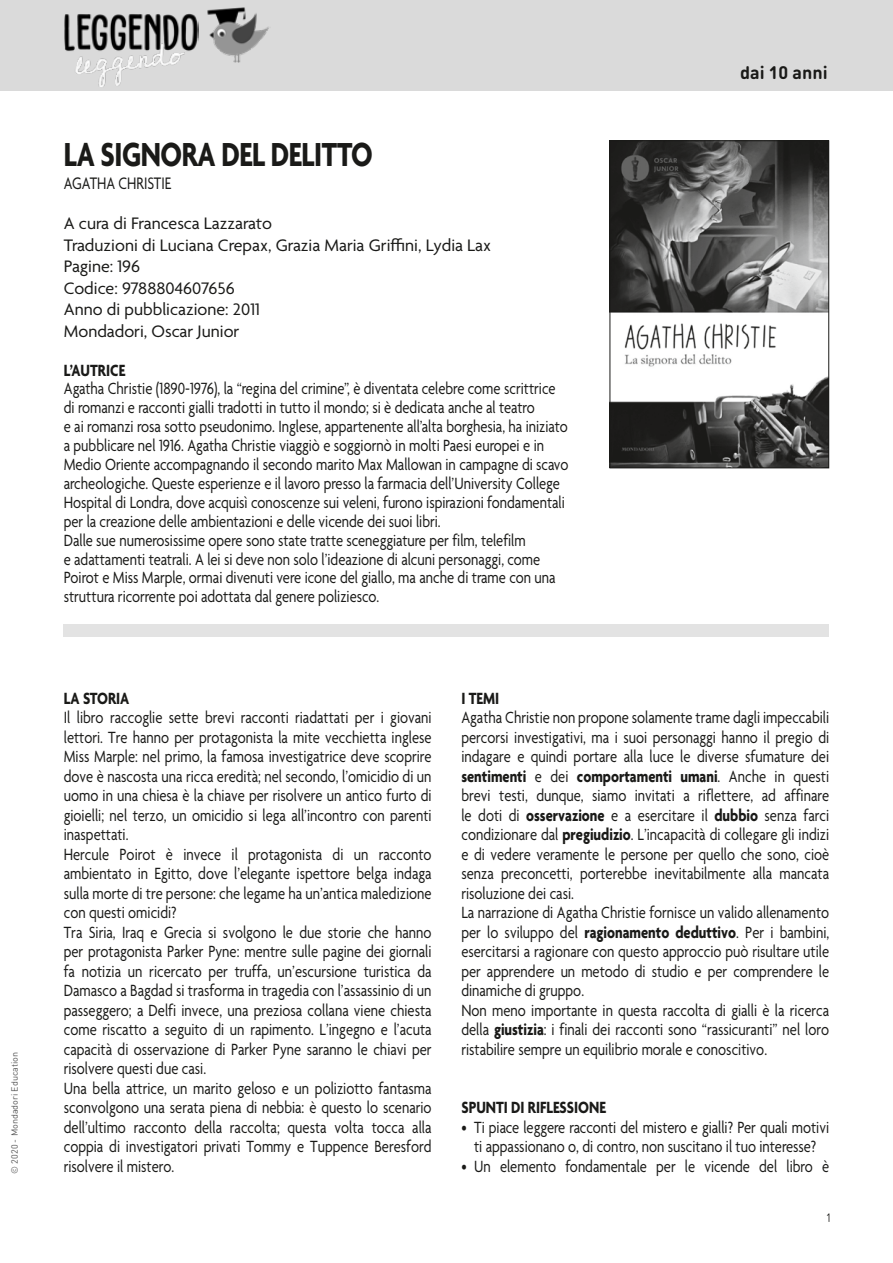
<style>
.page{position:relative;width:893px;height:1263px;background:#fff}
.page>*{position:absolute;margin:0;border:0;box-sizing:border-box;transform-origin:0 0}
.t1{font:700 36px "Agenda";letter-spacing:-.015em;color:#1a1a18;scale:.8 1}
.t2{font:18px/21.6px "Agenda";color:#1a1a18}
.t3{font:18px "Agenda";color:#1a1a18;scale:.8 1}
.t4{font:700 18px "DIN Round Pro";color:#1a1a18}
.t5{font:17.55px/19.5px "Agenda";color:#1a1a18;scale:.83 1}
.t6{font:700 17.55px "Agenda";color:#1a1a18;scale:.83 1}
.t7{font:12px "DIN Round Pro";color:#1a1a18;scale:.85 1}
.t8{font:9px "DIN Round Pro";color:#565656}
.s1{font-weight:700}
</style>
<div class="page">
<div style="left:0;top:0;width:893px;height:91px;background:#dadada"></div>
<img style="left:207px;top:7px;width:62px;height:56px">
<img style="left:64px;top:13px;width:134px;height:74px">
<div style="left:64px;top:624px;width:765px;height:12px;background:#e3e3e3"></div>
<img style="left:611px;top:142px;width:216px;height:324px">
<div style="left:609px;top:140px;width:220px;height:328px;border:1px solid #1a1a18"></div>
<p class="t8" style="left:8px;top:1174px;width:123px;rotate:-90deg">© 2020 - Mondadori Education</p>
<h1 class="t1" style="left:64px;top:135px;width:388px">LA SIGNORA DEL DELITTO</h1>
<p class="t3" style="left:64px;top:173px;width:136px">AGATHA CHRISTIE</p>
<p class="t2" style="left:64px;top:214px;width:429px">A cura di Francesca Lazzarato<br>Traduzioni di Luciana Crepax, Grazia Maria Griffini, Lydia Lax<br>Pagine: 196<br>Codice: 9788804607656<br>Anno di pubblicazione: 2011<br>Mondadori, Oscar Junior</p>
<p class="t6" style="left:64px;top:360px;width:76px">L’AUTRICE</p>
<p class="t5" style="left:64px;top:380px;width:609px;line-height:18.9px">Agatha Christie (1890-1976), la “regina del crimine”, è diventata celebre come scrittrice di romanzi e racconti gialli tradotti in tutto il mondo; si è dedicata anche al teatro<br>e ai romanzi rosa sotto pseudonimo. Inglese, appartenente all’alta borghesia, ha iniziato a pubblicare nel 1916. Agatha Christie viaggiò e soggiornò in molti Paesi europei e in Medio Oriente accompagnando il secondo marito Max Mallowan in campagne di scavo archeologiche. Queste esperienze e il lavoro presso la farmacia dell’University College Hospital di Londra, dove acquisì conoscenze sui veleni, furono ispirazioni fondamentali per la creazione delle ambientazioni e delle vicende dei suoi libri.<br>Dalle sue numerosissime opere sono state tratte sceneggiature per film, telefilm<br>e adattamenti teatrali. A lei si deve non solo l’ideazione di alcuni personaggi, come Poirot e Miss Marple, ormai divenuti vere icone del giallo, ma anche di trame con una struttura ricorrente poi adottata dal genere poliziesco.</p>
<p class="t4" style="left:740px;top:60px;width:89px">dai 10 anni</p>
<p class="t6" style="left:64px;top:688px;width:81px">LA STORIA</p>
<p class="t5" style="left:64px;top:709px;width:445px">Il libro raccoglie sette brevi racconti riadattati per i giovani lettori. Tre hanno per protagonista la mite vecchietta inglese Miss Marple: nel primo, la famosa investigatrice deve scoprire dove è nascosta una ricca eredità; nel secondo, l’omicidio di un uomo in una chiesa è la chiave per risolvere un antico furto di gioielli; nel terzo, un omicidio si lega all’incontro con parenti inaspettati.<br>Hercule Poirot è invece il protagonista di un racconto ambientato in Egitto, dove l’elegante ispettore belga indaga sulla morte di tre persone: che legame ha un’antica maledizione con questi omicidi?<br>Tra Siria, Iraq e Grecia si svolgono le due storie che hanno per protagonista Parker Pyne: mentre sulle pagine dei giornali fa notizia un ricercato per truffa, un’escursione turistica da Damasco a Bagdad si trasforma in tragedia con l’assassinio di un passeggero; a Delfi invece, una preziosa collana viene chiesta come riscatto a seguito di un rapimento. L’ingegno e l’acuta capacità di osservazione di Parker Pyne saranno le chiavi per risolvere questi due casi.<br>Una bella attrice, un marito geloso e un poliziotto fantasma sconvolgono una serata piena di nebbia: è questo lo scenario dell’ultimo racconto della raccolta; questa volta tocca alla coppia di investigatori privati Tommy e Tuppence Beresford risolvere il mistero.</p>
<p class="t6" style="left:461px;top:688px;width:47px">I TEMI</p>
<p class="t5" style="left:461px;top:709px;width:445px">Agatha Christie non propone solamente trame dagli impeccabili percorsi investigativi, ma i suoi personaggi hanno il pregio di indagare e quindi portare alla luce le diverse sfumature dei <span class="s1">sentimenti</span> e dei <span class="s1">comportamenti umani</span>. Anche in questi brevi testi, dunque, siamo invitati a riflettere, ad affinare le doti di <span class="s1">osservazione</span> e a esercitare il <span class="s1">dubbio</span> senza farci condizionare dal <span class="s1">pregiudizio</span>. L’incapacità di collegare gli indizi e di vedere veramente le persone per quello che sono, cioè senza preconcetti, porterebbe inevitabilmente alla mancata risoluzione dei casi.<br>La narrazione di Agatha Christie fornisce un valido allenamento per lo sviluppo del <span class="s1">ragionamento deduttivo</span>. Per i bambini, esercitarsi a ragionare con questo approccio può risultare utile per apprendere un metodo di studio e per comprendere le dinamiche di gruppo.<br>Non meno importante in questa raccolta di gialli è la ricerca della <span class="s1">giustizia</span>: i finali dei racconti sono “rassicuranti” nel loro ristabilire sempre un equilibrio morale e conoscitivo.</p>
<p class="t6" style="left:461px;top:1098px;width:176px">SPUNTI DI RIFLESSIONE</p>
<p class="t5" style="left:461px;top:1118px;width:445px;text-align:center">• Ti piace leggere racconti del mistero e gialli? Per quali motivi ti appassionano o, di contro, non suscitano il tuo interesse?</p>
<p class="t5" style="left:461px;top:1157px;width:445px">• Un elemento fondamentale per le vicende del libro è</p>
<p class="t7" style="left:826px;top:1210px;width:8px">1</p>
</div>
